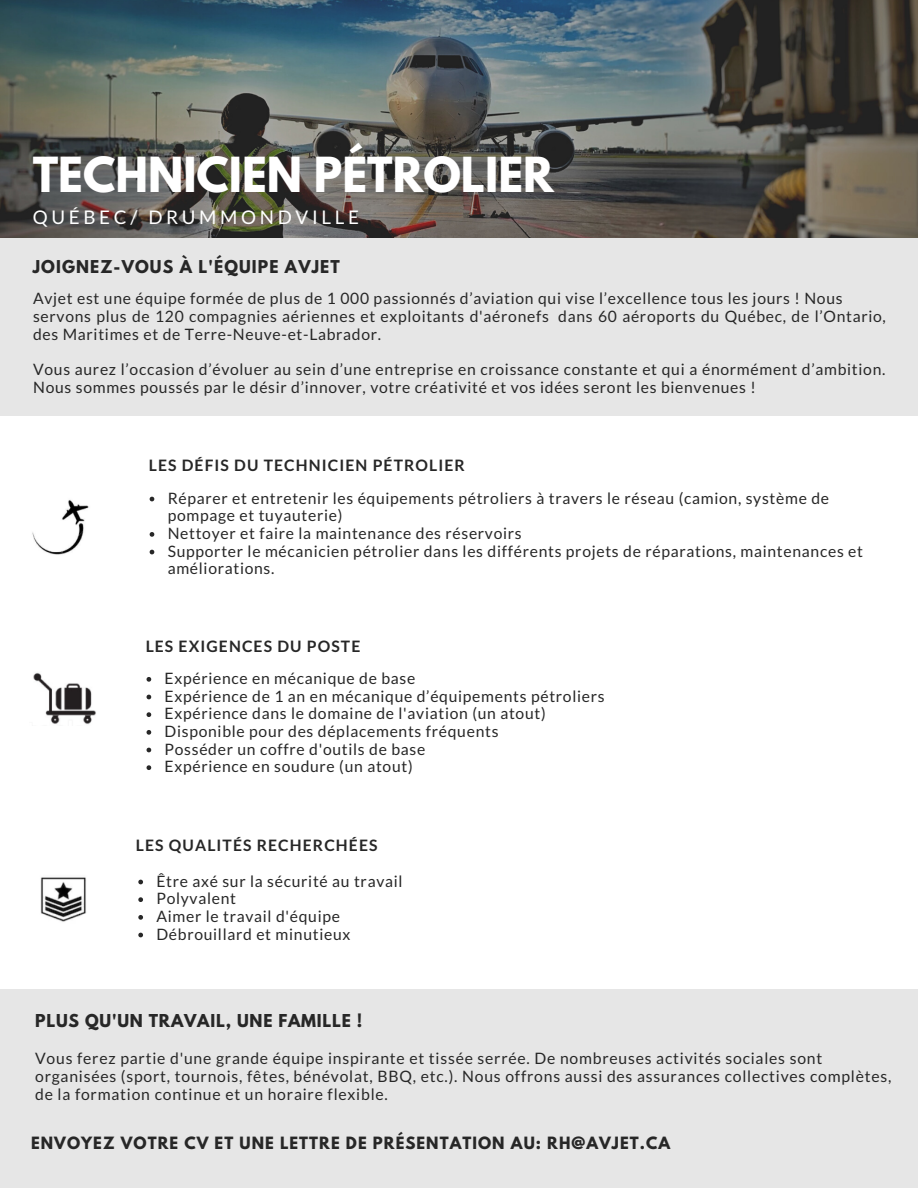
<style>
.page{position:relative;width:918px;height:1188px;background:#fff}
.page>*{position:absolute;margin:0;border:0;box-sizing:border-box;transform-origin:0 0}
.t1{font:700 42.75px "League Spartan";color:#fff}
.t2{font:18.75px "Lato";letter-spacing:.195em;color:#fff}
.t3{font:15.75px/17.7px "Lato";letter-spacing:.045em;color:#272727}
.t4{font:700 15.75px "Lato";letter-spacing:.07em;color:#272727}
.t5{font:700 15.75px "League Spartan";letter-spacing:.05em;color:#272727}
.t6{font:700 15.75px "League Spartan";letter-spacing:.07em;color:#272727}
.t7{font:700 15px "League Spartan";letter-spacing:.07em;color:#272727}
</style>
<div class="page">
<div style="left:0;top:237px;width:918px;height:179px;background:#e6e6e6"></div>
<img style="left:0;top:0;width:918px;height:237px">
<div style="left:0;top:990px;width:918px;height:198px;background:#e6e6e6"></div>
<svg style="left:150px;top:497px;width:4px;height:4px"></svg>
<svg style="left:150px;top:532px;width:4px;height:5px"></svg>
<svg style="left:150px;top:550px;width:4px;height:4px"></svg>
<svg style="left:147px;top:677px;width:4px;height:5px"></svg>
<svg style="left:147px;top:695px;width:4px;height:4px"></svg>
<svg style="left:147px;top:712px;width:4px;height:5px"></svg>
<svg style="left:147px;top:730px;width:4px;height:5px"></svg>
<svg style="left:147px;top:748px;width:4px;height:4px"></svg>
<svg style="left:147px;top:765px;width:4px;height:5px"></svg>
<svg style="left:138px;top:880px;width:5px;height:4px"></svg>
<svg style="left:138px;top:897px;width:5px;height:5px"></svg>
<svg style="left:138px;top:915px;width:5px;height:5px"></svg>
<svg style="left:138px;top:933px;width:5px;height:4px"></svg>
<img style="left:33px;top:672px;width:63px;height:53px">
<img style="left:32px;top:500px;width:57px;height:55px">
<img style="left:40px;top:877px;width:46px;height:45px">
<h1 class="t1" style="left:33px;top:153px;width:523px">TECHNICIEN PÉTROLIER</h1>
<p class="t2" style="left:33px;top:206px;width:328px">QUÉBEC/ DRUMMONDVILLE</p>
<p class="t6" style="left:33px;top:259px;width:309px">JOIGNEZ-VOUS À L'ÉQUIPE AVJET</p>
<p class="t3" style="left:33px;top:289px;width:854px">Avjet est une équipe formée de plus de 1 000 passionnés d’aviation qui vise l’excellence tous les jours ! Nous servons plus de 120 compagnies aériennes et exploitants d'aéronefs dans 60 aéroports du Québec, de l’Ontario, des Maritimes et de Terre-Neuve-et-Labrador.</p>
<p class="t3" style="left:33px;top:360px;width:854px">Vous aurez l’occasion d’évoluer au sein d’une entreprise en croissance constante et qui a énormément d’ambition.<br>Nous sommes poussés par le désir d’innover, votre créativité et vos idées seront les bienvenues !</p>
<p class="t4" style="left:149px;top:456px;width:318px">LES DÉFIS DU TECHNICIEN PÉTROLIER</p>
<p class="t3" style="left:168px;top:489px;width:697px">Réparer et entretenir les équipements pétroliers à travers le réseau (camion, système de pompage et tuyauterie)<br>Nettoyer et faire la maintenance des réservoirs<br>Supporter le mécanicien pétrolier dans les différents projets de réparations, maintenances et améliorations.</p>
<p class="t4" style="left:146px;top:636px;width:216px">LES EXIGENCES DU POSTE</p>
<p class="t3" style="left:165px;top:669px;width:442px">Expérience en mécanique de base<br>Expérience de 1 an en mécanique d’équipements pétroliers Expérience dans le domaine de l'aviation (un atout)<br>Disponible pour des déplacements fréquents<br>Posséder un coffre d'outils de base<br>Expérience en soudure (un atout)</p>
<p class="t4" style="left:136px;top:836px;width:243px">LES QUALITÉS RECHERCHÉES</p>
<p class="t3" style="left:156px;top:872px;width:248px">Être axé sur la sécurité au travail<br>Polyvalent<br>Aimer le travail d'équipe<br>Débrouillard et minutieux</p>
<p class="t5" style="left:35px;top:1013px;width:329px">PLUS QU'UN TRAVAIL, UNE FAMILLE !</p>
<p class="t3" style="left:35px;top:1049px;width:858px">Vous ferez partie d'une grande équipe inspirante et tissée serrée. De nombreuses activités sociales sont organisées (sport, tournois, fêtes, bénévolat, BBQ, etc.). Nous offrons aussi des assurances collectives complètes, de la formation continue et un horaire flexible.</p>
<p class="t7" style="left:31px;top:1135px;width:641px">ENVOYEZ VOTRE CV ET UNE LETTRE DE PRÉSENTATION AU: RH@AVJET.CA</p>
</div>
